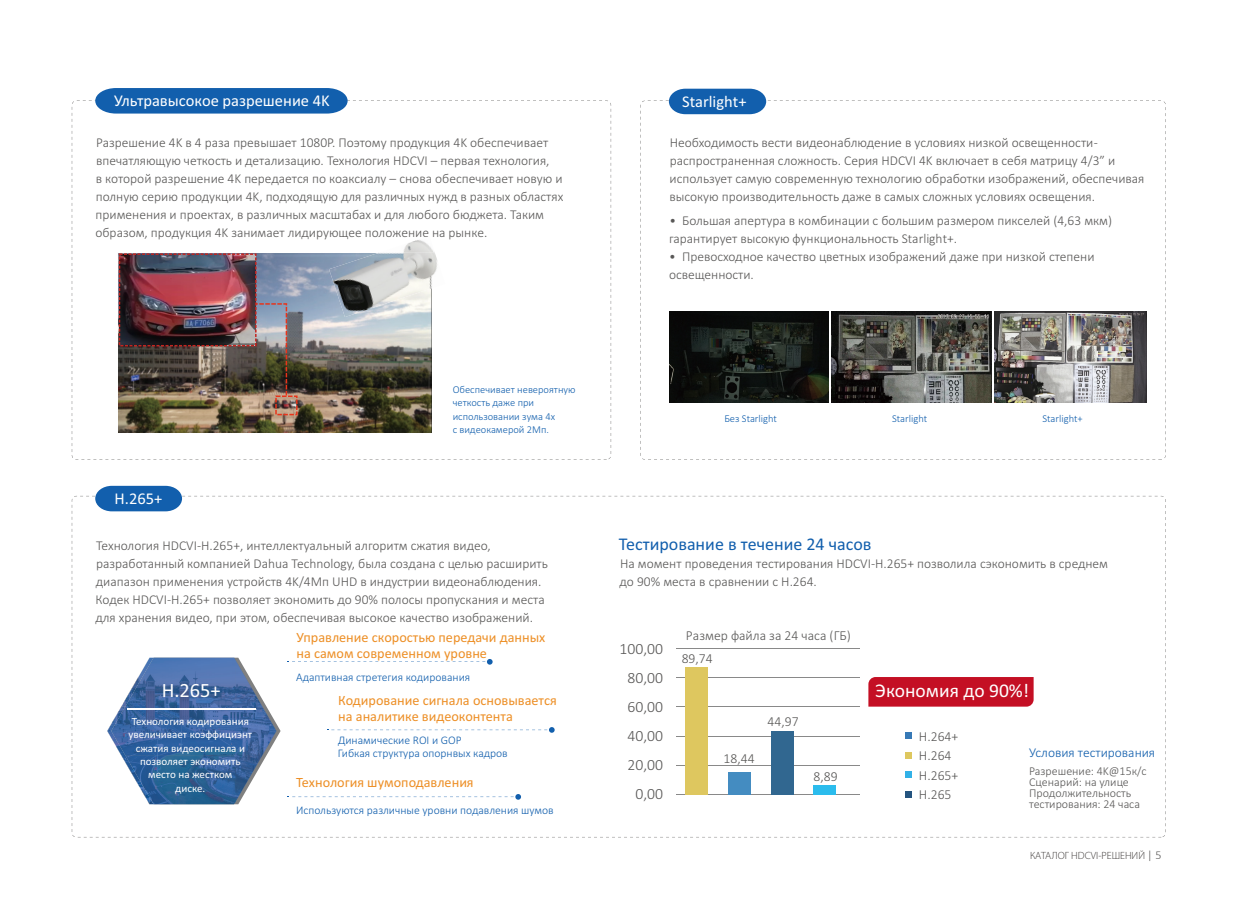
<style>
.page{position:relative;width:1238px;height:919px;background:#fff}
.page>*{position:absolute;margin:0;border:0;box-sizing:border-box;transform-origin:0 0}
.t1{font:20.4px "Calibri";color:#fff}
.t2{font:19.5px "Calibri";color:#fff}
.t3{font:18px "Calibri";color:#125fad}
.t4{font:16.5px "Calibri";color:#fff}
.t5{font:300 15.6px/29px "Calibri";color:#595857;text-align:right}
.t6{font:14.25px/16px "Calibri";color:#ed8f26}
.t7{font:300 13.65px/19.4px "Calibri";color:#595857}
.t8{font:300 13.5px/18px "Calibri";color:#595857}
.t9{font:300 13.5px "Calibri";color:#125fad}
.t10{font:300 12px/11.2px "Calibri";color:#595857}
.t11{font:300 11.7px/12.9px "Calibri";color:#125fad}
.t12{font:11.1px/13.2px "Calibri";color:#fff;text-align:center}
.t13{font:300 10.5px/13.2px "Calibri";color:#125fad}
.t14{font:300 10.5px "Myriad Pro";color:#3f3b3a}
</style>
<div class="page">
<svg style="left:72px;top:496px;width:1093px;height:341px"></svg>
<svg style="left:640px;top:101px;width:525px;height:358px"></svg>
<div style="left:868px;top:677px;width:165px;height:29px;background:#c40f24"></div>
<hr style="left:676px;top:647px;width:184px;height:1px;background:#898989">
<hr style="left:676px;top:676px;width:184px;height:1px;background:#898989">
<hr style="left:676px;top:706px;width:184px;height:1px;background:#898989">
<hr style="left:676px;top:735px;width:184px;height:1px;background:#898989">
<hr style="left:676px;top:765px;width:184px;height:1px;background:#898989">
<hr style="left:676px;top:794px;width:184px;height:1px;background:#898989">
<div style="left:904px;top:771px;width:7px;height:7px;background:#32b1e7"></div>
<div style="left:904px;top:790px;width:7px;height:7px;background:#24547f"></div>
<div style="left:904px;top:732px;width:7px;height:7px;background:#3779b6"></div>
<div style="left:904px;top:752px;width:7px;height:6px;background:#dec75f"></div>
<div style="left:685px;top:666px;width:23px;height:128px;background:#dec75f"></div>
<div style="left:727px;top:771px;width:23px;height:23px;background:#448cc1"></div>
<div style="left:770px;top:730px;width:23px;height:64px;background:#316790"></div>
<div style="left:813px;top:785px;width:23px;height:9px;background:#2bbced"></div>
<img style="left:107px;top:657px;width:4px;height:49px">
<svg style="left:95px;top:486px;width:87px;height:25px;background:#246bb3"></svg>
<div style="left:95px;top:88px;width:252px;height:25px;background:#125fad"></div>
<svg style="left:669px;top:89px;width:97px;height:25px;background:#2169b2"></svg>
<svg style="left:235px;top:657px;width:45px;height:147px"></svg>
<img style="left:107px;top:706px;width:18px;height:98px">
<img style="left:111px;top:657px;width:124px;height:98px">
<img style="left:235px;top:659px;width:41px;height:143px">
<img style="left:125px;top:755px;width:110px;height:49px">
<hr style="left:128px;top:708px;width:128px;height:2px;background:#fff">
<svg style="left:287px;top:659px;width:205px;height:5px"></svg>
<svg style="left:327px;top:727px;width:227px;height:5px"></svg>
<svg style="left:288px;top:794px;width:233px;height:5px"></svg>
<img style="left:118px;top:253px;width:314px;height:180px">
<img style="left:403px;top:240px;width:34px;height:35px">
<img style="left:329px;top:252px;width:104px;height:65px">
<img style="left:119px;top:253px;width:178px;height:162px">
<img style="left:669px;top:311px;width:159px;height:91px">
<img style="left:831px;top:311px;width:160px;height:91px">
<img style="left:993px;top:311px;width:153px;height:91px">
<p class="t4" style="left:114px;top:89px;width:217px">Ультравысокое разрешение 4K</p>
<p class="t8" style="left:95px;top:133px;width:469px">Разрешение 4K в 4 раза превышает 1080P. Поэтому продукция 4K обеспечивает впечатляющую четкость и детализацию. Технология HDCVI – первая технология,<br>в которой разрешение 4K передается по коаксиалу – снова обеспечивает новую и полную серию продукции 4K, подходящую для различных нужд в разных областях применения и проектах, в различных масштабах и для любого бюджета. Таким образом, продукция 4K занимает лидирующее положени на рынке.</p>
<p class="t8" style="left:422px;top:223px;width:8px">е</p>
<p class="t4" style="left:115px;top:487px;width:49px">H.265+</p>
<p class="t13" style="left:452px;top:383px;width:124px">Обеспечивает невероятную четкость даже при использовании зума 4х<br>с видеокамерой 2Мп.</p>
<p class="t8" style="left:95px;top:536px;width:454px">Технология HDCVI-H.265+, интеллектуальный алгоритм сжатия видео, разработанный компанией Dahua Technology, была создана с целью расширить диапазон применения устройств 4K/4Мп UHD в индустрии видеонаблюдения.<br>Кодек HDCVI-H.265+ позволяет экономить до 90% полосы пропускания и места для хранения видео, при этом, обеспечивая высокое качество изображений.</p>
<h1 class="t1" style="left:162px;top:676px;width:61px">H.265+</h1>
<p class="t12" style="left:128px;top:714px;width:125px">Технология кодирования увеличивает коэффициэнт сжатия видеосигнала и позволяет экономить место на жестком<br>диске.</p>
<p class="t6" style="left:296px;top:629px;width:250px">Управление скоростью передачи данных на самом современном уровне</p>
<p class="t11" style="left:296px;top:671px;width:176px">Адаптивная стретегия кодирования</p>
<p class="t6" style="left:338px;top:691px;width:220px">Кодирование сигнала основывается на аналитике видеоконтента</p>
<p class="t11" style="left:338px;top:733px;width:171px">Динамические ROI и GOP<br>Гибкая структура опорнвых кадров</p>
<p class="t6" style="left:296px;top:774px;width:179px">Технология шумоподавления</p>
<p class="t11" style="left:296px;top:803px;width:259px">Используются различные уровни подавления шумов</p>
<p class="t4" style="left:682px;top:90px;width:66px">Starlight+</p>
<p class="t8" style="left:669px;top:133px;width:476px">Необходимость вести видеонаблюдение в условиях низкой освещенности - распространенная сложность. Серия HDCVI 4K включает в себя матрицу 4/3” и использует самую современную технологию обработки изображений, обеспечивая высокую производительность даже в самых сложных условиях освещения.</p>
<p class="t8" style="left:669px;top:211px;width:444px">• Большая апертура в комбинации с большим размером пикселей (4,63 мкм) гарантирует высокую функциональность Starlight+.</p>
<p class="t8" style="left:669px;top:247px;width:427px">• Превосходное качество цветных изображений даже при низкой степени освещенности.</p>
<p class="t13" style="left:724px;top:411px;width:54px">Без Starlight</p>
<p class="t13" style="left:892px;top:411px;width:37px">Starlight</p>
<p class="t13" style="left:1042px;top:411px;width:42px">Starlight+</p>
<h3 class="t3" style="left:619px;top:532px;width:254px">Тестирование в течение 24 часов</h3>
<p class="t8" style="left:619px;top:554px;width:490px">На момент проведения тестирования HDCVI-H.265+ позволила сэкономить в среднем до 90% места в сравнении с H.264.</p>
<p class="t5" style="left:619px;top:634px;width:45px">100,00<br>80,00<br>60,00<br>40,00<br>20,00<br>0,00</p>
<p class="t7" style="left:681px;top:623px;width:171px;line-height:23.4px;text-indent:4px">Размер файла за 24 часа (ГБ)<br>89,74</p>
<p class="t7" style="left:723px;top:748px;width:33px">18,44</p>
<p class="t7" style="left:767px;top:711px;width:33px">44,97</p>
<p class="t7" style="left:813px;top:766px;width:26px">8,89</p>
<h2 class="t2" style="left:875px;top:677px;width:155px">Экономия до 90%!</h2>
<p class="t7" style="left:918px;top:726px;width:41px">H.264+<br>H.264</p>
<p class="t7" style="left:918px;top:765px;width:41px">H.265+<br>H.265</p>
<p class="t9" style="left:1029px;top:743px;width:128px">Условия тестирования</p>
<p class="t10" style="left:1029px;top:764px;width:119px">Разрешение: 4K@15к/с<br>Сценарий: на улице<br>Продолжительность тестирования: 24 часа</p>
<p class="t10" style="left:1008px;top:848px;width:155px">HDCVI PRODUCT SELECTION | 5</p>
<p class="t14" style="left:1029px;top:849px;width:116px">КАТАЛОГ HDCVI-РЕШЕНИЙ</p>
</div>
